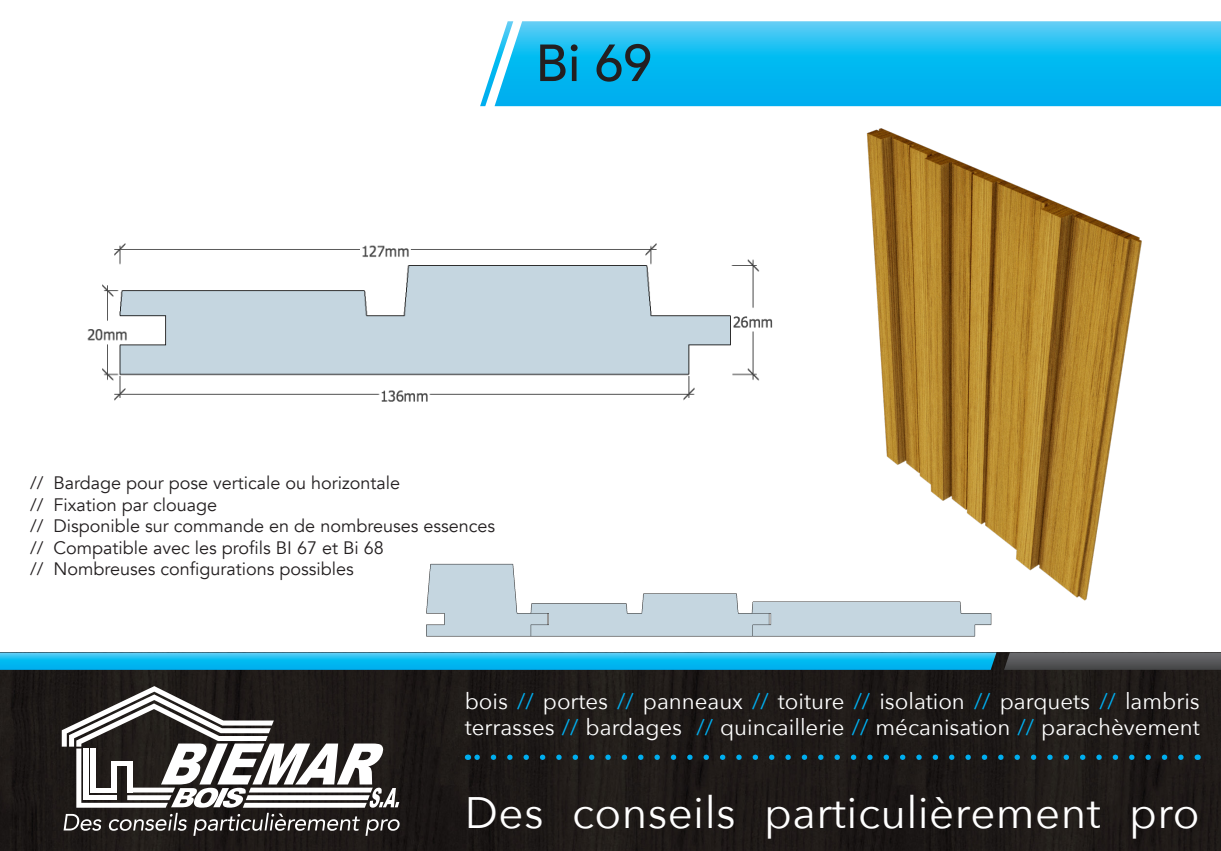
<style>
.page{position:relative;width:1221px;height:851px;background:#fff}
.page>*{position:absolute;margin:0;border:0;box-sizing:border-box;transform-origin:0 0}
.t1{font:500 51.6px "Avenir";color:#231f20}
.t2{font:43.95px "Avenir Next";letter-spacing:.01em;color:#fff}
.t3{font:22.5px "Avenir Next";color:#fff}
.t4{font:18px "Avenir";color:#231f20}
.s1{color:#00aeef}
</style>
<div class="page">
<img style="left:0;top:669px;width:1220px;height:181px">
<svg style="left:0;top:652px;width:251px;height:17px"></svg>
<svg style="left:1110px;top:652px;width:110px;height:17px"></svg>
<svg style="left:1110px;top:754px;width:70px;height:5px"></svg>
<svg style="left:513px;top:21px;width:707px;height:85px"></svg>
<img style="left:866px;top:128px;width:276px;height:320px">
<svg style="left:480px;top:21px;width:33px;height:85px"></svg>
<img style="left:87px;top:243px;width:686px;height:158px">
<img style="left:251px;top:361px;width:859px;height:489px">
<svg style="left:62px;top:686px;width:337px;height:149px"></svg>
<p class="t1" style="left:535px;top:18px;width:118px">Bi 69</p>
<p class="t4" style="left:30px;top:472px;width:371px">// Bardage pour pose verticale ou horizontale</p>
<p class="t4" style="left:30px;top:493px;width:189px">// Fixation par clouage</p>
<p class="t4" style="left:30px;top:515px;width:466px">// Disponible sur commande en de nombreuses essences</p>
<p class="t4" style="left:30px;top:537px;width:355px">// Compatible avec les profils BI 67 et Bi 68</p>
<p class="t4" style="left:30px;top:558px;width:325px">// Nombreuses configurations possibles</p>
<p class="t3" style="left:465px;top:681px;width:736px">bois <span class="s1">//</span> portes <span class="s1">//</span> panneaux <span class="s1">//</span> toiture <span class="s1">//</span> isolation <span class="s1">//</span> parquets <span class="s1">//</span> lambris</p>
<p class="t3" style="left:465px;top:708px;width:736px">terrasses <span class="s1">//</span> bardages <span class="s1">//</span> quincaillerie <span class="s1">//</span> mécanisation <span class="s1">//</span> parachèvement</p>
<p class="t2" style="left:465px;top:775px;width:736px">Des conseils particulièrement pro</p>
</div>
